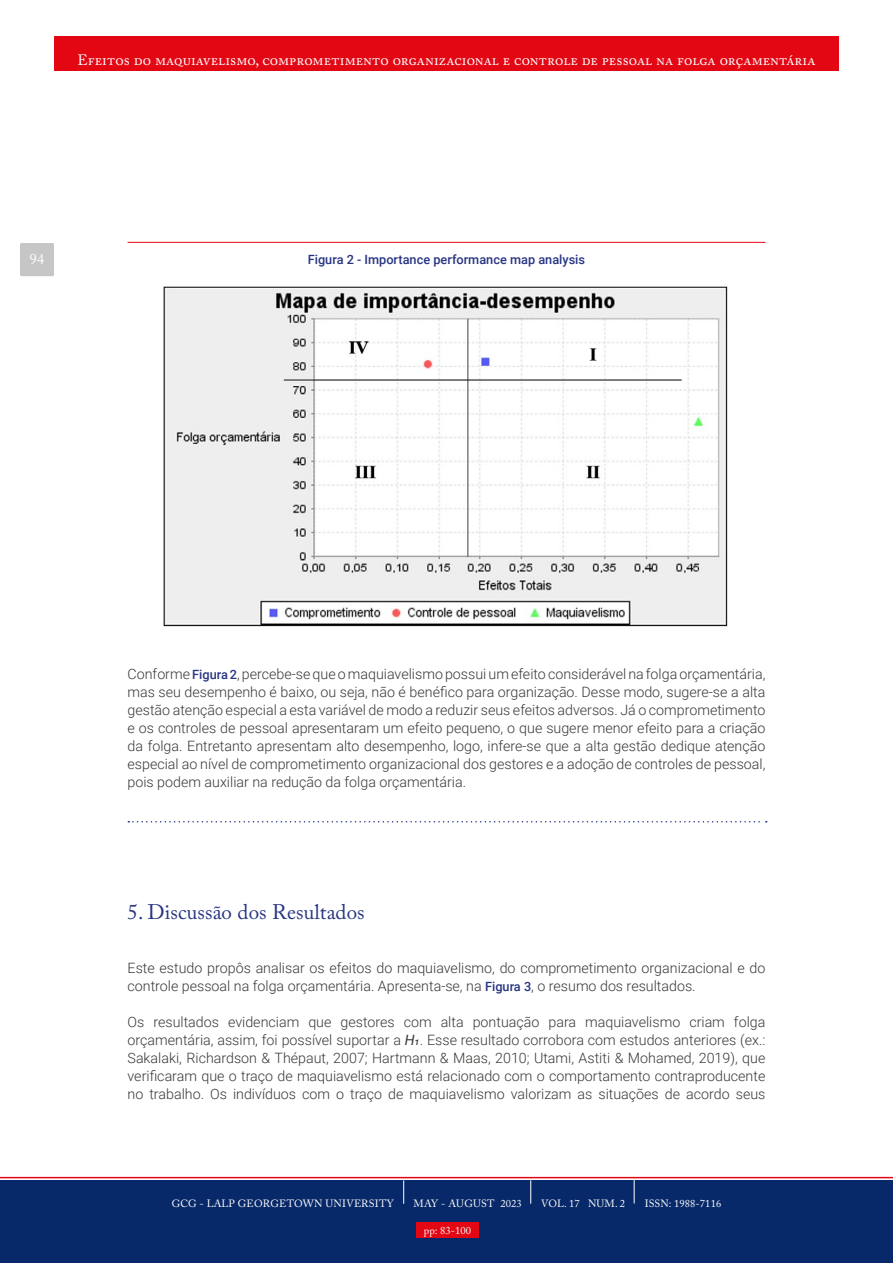
<style>
.page{position:relative;width:893px;height:1263px;background:#fff}
.page>*{position:absolute;margin:0;border:0;box-sizing:border-box;transform-origin:0 0}
.t1{font:21px "Adobe Caslon Pro";color:#283583}
.t2{font:15px "Adobe Caslon Pro";letter-spacing:.005em;color:#fff}
.t3{font:300 14.25px/18px "Roboto";color:#3a3835;text-align:justify}
.t4{font:500 12.75px "Roboto";color:#283583}
.t5{font:10.5px "Adobe Caslon Pro";letter-spacing:.01em;color:#fff}
.s1{font-weight:500;font-size:12.75px;color:#283583}
.s2{font-weight:400;font-style:italic}
</style>
<div class="page">
<div style="left:54px;top:37px;width:785px;height:34px;background:#e30613"></div>
<div style="left:0;top:1180px;width:893px;height:83px;background:#082969"></div>
<div style="left:416px;top:1222px;width:63px;height:15px;background:#e30613"></div>
<div style="left:20px;top:243px;width:34px;height:33px;background:#c6c6c6;border-radius:2px"></div>
<hr style="left:128px;top:242px;width:637px;height:1px;background:#e30613">
<svg style="left:0;top:1177px;width:893px;height:27px"></svg>
<img style="left:163px;top:286px;width:565px;height:341px">
<svg style="left:128px;top:821px;width:639px;height:1px"></svg>
<p class="t2" style="left:77px;top:51px;width:740px">Efeitos do maquiavelismo, comprometimento organizacional e controle de pessoal na folga orçamentária</p>
<p class="t2" style="left:29px;top:250px;width:16px">94</p>
<p class="t4" style="left:308px;top:251px;width:279px">Figura 2 - Importance performance map analysis</p>
<p class="t3" style="left:128px;top:664px;width:639px">Conforme <span class="s1">Figura 2</span>, percebe-se que o maquiavelismo possui um efeito considerável na folga orçamentária, mas seu desempenho é baixo, ou seja, não é benéfico para organização. Desse modo, sugere-se a alta gestão atenção especial a esta variável de modo a reduzir seus efeitos adversos. Já o comprometimento e os controles de pessoal apresentaram um efeito pequeno, o que sugere menor efeito para a criação da folga. Entretanto apresentam alto desempenho, logo, infere-se que a alta gestão dedique atenção especial ao nível de comprometimento organizacional dos gestores e a adoção de controles de pessoal, pois podem auxiliar na redução da folga orçamentária.</p>
<h1 class="t1" style="left:128px;top:899px;width:239px">5. Discussão dos Resultados</h1>
<p class="t3" style="left:128px;top:958px;width:639px">Este estudo propôs analisar os efeitos do maquiavelismo, do comprometimento organizacional e do controle pessoal na folga orçamentária. Apresenta-se, na <span class="s1">Figura 3</span>, o resumo dos resultados.</p>
<p class="t3" style="left:128px;top:1012px;width:639px">Os resultados evidenciam que gestores com alta pontuação para maquiavelismo criam folga orçamentária, assim, foi possível suportar a <span class="s2">H1</span>. Esse resultado corrobora com estudos anteriores (ex.:<br>Sakalaki, Richardson &amp; Thépaut, 2007; Hartmann &amp; Maas, 2010; Utami, Astiti &amp; Mohamed, 2019), que verificaram que o traço de maquiavelismo está relacionado com o comportamento contraproducente no trabalho. Os indivíduos com o traço de maquiavelismo valorizam as situações de acordo seus</p>
<p class="t5" style="left:172px;top:1197px;width:224px">GCG - LALP GEORGETOWN UNIVERSITY</p>
<p class="t5" style="left:414px;top:1197px;width:110px">MAY - AUGUST 2023</p>
<p class="t5" style="left:541px;top:1197px;width:85px">VOL. 17 NUM. 2</p>
<p class="t5" style="left:645px;top:1197px;width:78px">ISSN: 1988-7116</p>
<p class="t5" style="left:424px;top:1224px;width:49px">pp: 83-100</p>
</div>
